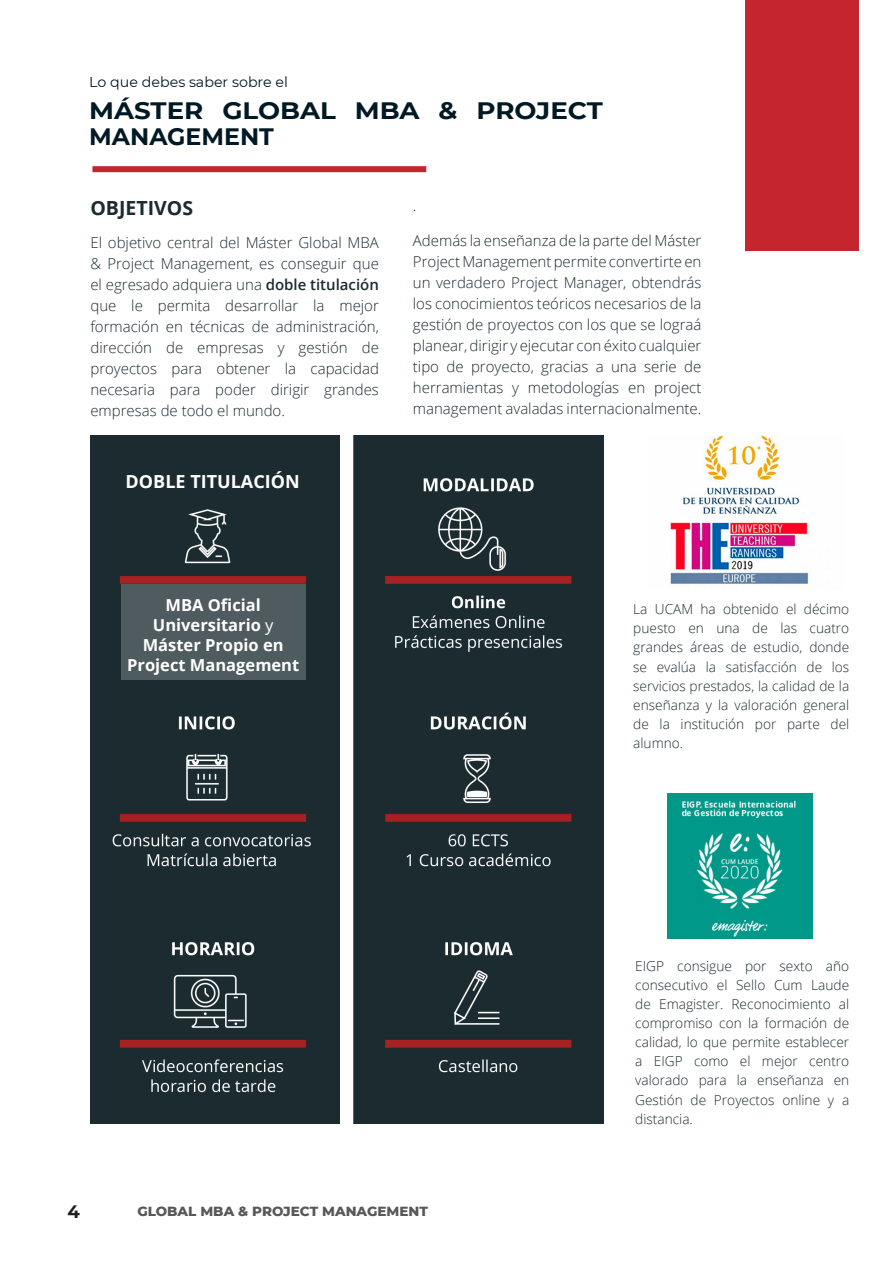
<style>
.page{position:relative;width:893px;height:1263px;background:#fff}
.page>*{position:absolute;margin:0;border:0;box-sizing:border-box;transform-origin:0 0}
.t1{font:700 23.7px/25.3px "Montserrat";color:#001925;scale:1.1 1}
.Texto_de_cuerpo_de_p{font:700 19.5px "Open Sans";color:#1c2b30}
.t2{font:700 18px "Open Sans";color:#fff}
.t3{font:700 18px "Montserrat";color:#231f20}
.t4{font:700 16.5px "Open Sans";color:#fff}
.Texto_de_cuerpo_de_p-2{font:300 15px/21px "Open Sans";color:#1c2b30;text-align:justify}
.t5{font:14.25px "Montserrat";color:#001925}
.Texto_de_cuerpo_de_p-3{font:300 13.65px/19.2px "Open Sans";color:#1c2b30;text-align:justify}
.t6{font:800 13.5px "Montserrat";color:#57585a}
.s1{font-weight:600}
.s2{font-weight:400}
</style>
<div class="page">
<div style="left:746px;top:0;width:113px;height:251px;background:#c5252c"></div>
<div style="left:92px;top:166px;width:334px;height:6px;background:#c5252c"></div>
<img style="left:90px;top:436px;width:250px;height:687px">
<div style="left:141px;top:470px;width:170px;height:30px;background:#1c2b30"></div>
<div style="left:121px;top:584px;width:184px;height:95px;background:#4f5b5f"></div>
<img style="left:353px;top:436px;width:250px;height:687px">
<img style="left:667px;top:794px;width:145px;height:145px">
<img style="left:670px;top:436px;width:140px;height:148px">
<p class="t5" style="left:89px;top:72px;width:200px">Lo que debes saber sobre el</p>
<p class="t1" style="left:89px;top:97px;width:468px">MÁSTER GLOBAL MBA &amp; PROJECT<br>MANAGEMENT</p>
<p class="Texto_de_cuerpo_de_p" style="left:90px;top:194px;width:104px">OBJETIVOS</p>
<p class="Texto_de_cuerpo_de_p-2" style="left:90px;top:231px;width:290px">El objetivo central del Máster Global MBA &amp; Project Management, es conseguir que el egresado adquiera una <span class="s1">doble titulación </span>que le permita desarrollar la mejor formación en técnicas de administración, dirección de empresas y gestión de proyectos para obtener la capacidad necesaria para poder dirigir grandes empresas de todo el mundo.</p>
<p class="t2" style="left:126px;top:468px;width:176px">DOBLE TITULACIÓN</p>
<p class="Texto_de_cuerpo_de_p-2" style="left:413px;top:195px;width:5px">.</p>
<p class="Texto_de_cuerpo_de_p-2" style="left:413px;top:229px;width:290px">Además la enseñanza de la parte del Máster Project Management permite convertirte en un verdadero Project Manager, obtendrás los conocimientos teóricos necesarios de la gestión de proyectos con los que se lograá planear, dirigir y ejecutar con éxito cualquier tipo de proyecto, gracias a una serie de herramientas y metodologías en project management avaladas internacionalmente.</p>
<p class="t4" style="left:166px;top:594px;width:97px">MBA Oficial</p>
<p class="t4" style="left:153px;top:613px;width:122px">Universitario <span class="s2">y</span></p>
<p class="t4" style="left:143px;top:633px;width:143px">Máster Propio en</p>
<p class="t4" style="left:127px;top:653px;width:174px">Project Management</p>
<p class="Texto_de_cuerpo_de_p-3" style="left:633px;top:599px;width:218px">La UCAM ha obtenido el décimo puesto en una de las cuatro grandes áreas de estudio, donde se evalúa la satisfacción de los servicios prestados, la calidad de la enseñanza y la valoración general de la institución por parte del alumno.</p>
<p class="Texto_de_cuerpo_de_p-3" style="left:635px;top:955px;width:216px">EIGP consigue por sexto año consecutivo el Sello Cum Laude de Emagister. Reconocimiento al compromiso con la formación de calidad, lo que permite establecer a EIGP como el mejor centro valorado para la enseñanza en Gestión de Proyectos online y a distancia.</p>
<p class="t3" style="left:67px;top:1199px;width:14px">4</p>
<p class="t6" style="left:137px;top:1201px;width:292px">GLOBAL MBA &amp; PROJECT MANAGEMENT</p>
</div>
